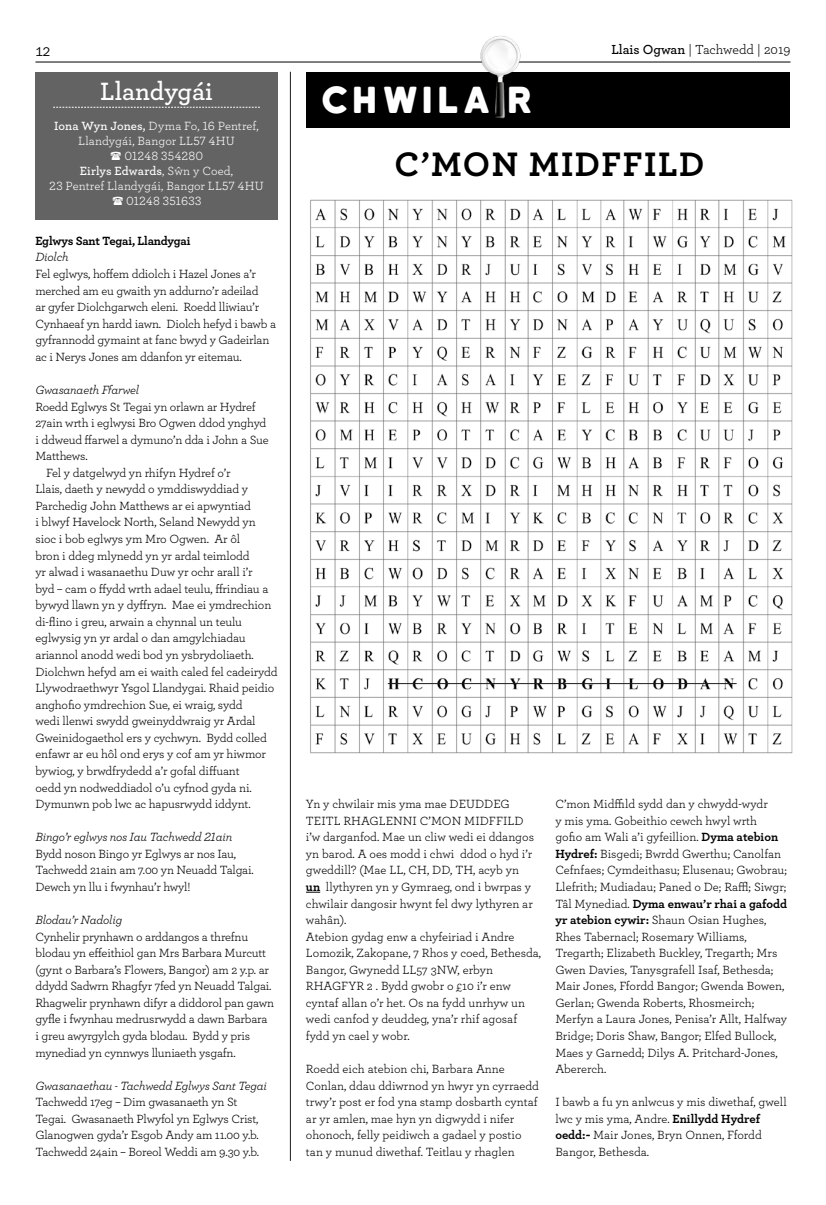
<style>
.page{position:relative;width:826px;height:1205px;background:#fff}
.page>*{position:absolute;margin:0;border:0;box-sizing:border-box;transform-origin:0 0}
.t1{font:700 35.62px "Archer";letter-spacing:.04em;color:#000}
.t2{font:35.5px "Katahdin Round";letter-spacing:.09em;color:#fff}
.t3{font:600 26.25px "Archer";letter-spacing:-.005em;color:#fff}
.t4{font:13.75px "Archer";color:#000}
.t5{font:12.5px/16.5px "Archer";letter-spacing:-.01em;color:#000}
.t6{font:12.5px "Archer";letter-spacing:.01em;color:#fff}
.t7{font:12.5px "Archer Book LF Italic";letter-spacing:-.015em;color:#000}
.t8{font:700 12.5px "Archer";letter-spacing:-.015em;color:#000}
.t9{font:600 12.5px "Archer";letter-spacing:.01em;color:#fff}
.t10{font:12.5px "Franklin Gothic IT Cby BT";color:#000}
.s1{font-weight:600}
.s2{font-weight:400}
.s3{font-weight:700}
</style>
<div class="page">
<hr style="left:35px;top:62px;width:755px;height:1px;background:#000">
<div style="left:306px;top:72px;width:483px;height:56px;background:#000"></div>
<img style="left:461px;top:35px;width:78px;height:84px">
<svg style="left:306px;top:892px;width:14px;height:1px"></svg>
<div style="left:35px;top:72px;width:243px;height:147px;background:#646363"></div>
<svg style="left:53px;top:107px;width:207px;height:1px"></svg>
<img style="left:310px;top:199px;width:483px;height:555px">
<hr style="left:290px;top:72px;width:1px;height:1089px;background:#1d1d1d">
<hr style="left:388px;top:683px;width:348px;height:1px;background:#1d1d1d">
<p class="t10" style="left:35px;top:44px;width:16px">12</p>
<p class="t4" style="left:611px;top:40px;width:181px"><span class="s1">Llais Ogwan</span> | Tachwedd | 2019</p>
<h2 class="t2" style="left:321px;top:78px;width:213px">CHWILA R</h2>
<h3 class="t3" style="left:100px;top:71px;width:114px">Llandygái</h3>
<p class="t6" style="left:54px;top:117px;width:206px"><span class="s1">Iona Wyn Jones,</span> Dyma Fo, 16 Pentref,</p>
<p class="t6" style="left:78px;top:132px;width:158px">Llandygái, Bangor LL57 4HU</p>
<p class="t6" style="left:124px;top:147px;width:80px">01248 354280</p>
<p class="t9" style="left:80px;top:161px;width:155px">Eirlys Edwards<span class="s2">, Sŵn y Coed,</span></p>
<p class="t6" style="left:49px;top:177px;width:216px">23 Pentref Llandygái, Bangor LL57 4HU</p>
<p class="t6" style="left:126px;top:192px;width:77px">01248 351633</p>
<p class="t8" style="left:35px;top:231px;width:157px">Eglwys Sant Tegai, Llandygai</p>
<p class="t7" style="left:35px;top:249px;width:35px">Diolch</p>
<p class="t5" style="left:35px;top:265px;width:242px">Fel eglwys, hoffem ddiolch i Hazel Jones a’r merched am eu gwaith yn addurno’r adeilad<br>ar gyfer Diolchgarwch eleni. Roedd lliwiau’r Cynhaeaf yn hardd iawn. Diolch hefyd i bawb a gyfrannodd gymaint at fanc bwyd y Gadeirlan ac i Nerys Jones am ddanfon yr eitemau.</p>
<p class="t7" style="left:35px;top:382px;width:105px">Gwasanaeth Ffarwel</p>
<p class="t5" style="left:35px;top:397px;width:222px">Roedd Eglwys St Tegai yn orlawn ar Hydref</p>
<p class="t5" style="left:35px;top:414px;width:232px">27ain wrth i eglwysi Bro Ogwen ddod ynghyd</p>
<p class="t5" style="left:35px;top:431px;width:235px">i ddweud ffarwel a dymuno’n dda i John a Sue</p>
<p class="t5" style="left:35px;top:447px;width:54px">Matthews.</p>
<p class="t5" style="left:46px;top:464px;width:186px">Fel y datgelwyd yn rhifyn Hydref o’r</p>
<p class="t5" style="left:35px;top:480px;width:214px">Llais, daeth y newydd o ymddiswyddiad y</p>
<p class="t5" style="left:35px;top:497px;width:217px">Parchedig John Matthews ar ei apwyntiad</p>
<p class="t5" style="left:35px;top:513px;width:222px">i blwyf Havelock North, Seland Newydd yn</p>
<p class="t5" style="left:35px;top:530px;width:206px">sioc i bob eglwys ym Mro Ogwen. Ar ôl</p>
<p class="t5" style="left:35px;top:547px;width:216px">bron i ddeg mlynedd yn yr ardal teimlodd</p>
<p class="t5" style="left:35px;top:563px;width:218px">yr alwad i wasanaethu Duw yr ochr arall i’r</p>
<p class="t5" style="left:35px;top:580px;width:234px">byd – cam o ffydd wrth adael teulu, ffrindiau a</p>
<p class="t5" style="left:35px;top:596px;width:237px">bywyd llawn yn y dyffryn. Mae ei ymdrechion</p>
<p class="t5" style="left:35px;top:613px;width:208px">di-flino i greu, arwain a chynnal un teulu</p>
<p class="t5" style="left:35px;top:629px;width:212px">eglwysig yn yr ardal o dan amgylchiadau</p>
<p class="t5" style="left:35px;top:646px;width:220px">ariannol anodd wedi bod yn ysbrydoliaeth.</p>
<p class="t5" style="left:35px;top:662px;width:244px">Diolchwn hefyd am ei waith caled fel cadeirydd</p>
<p class="t5" style="left:35px;top:679px;width:240px">Llywodraethwyr Ysgol Llandygai. Rhaid peidio</p>
<p class="t5" style="left:35px;top:696px;width:209px">anghofio ymdrechion Sue, ei wraig, sydd</p>
<p class="t5" style="left:35px;top:712px;width:222px">wedi llenwi swydd gweinyddwraig yr Ardal</p>
<p class="t5" style="left:35px;top:729px;width:233px">Gweinidogaethol ers y cychwyn. Bydd colled</p>
<p class="t5" style="left:35px;top:745px;width:232px">enfawr ar eu hôl ond erys y cof am yr hiwmor</p>
<p class="t5" style="left:35px;top:762px;width:206px">bywiog, y brwdfrydedd a’r gofal diffuant</p>
<p class="t5" style="left:35px;top:778px;width:218px">oedd yn nodweddiadol o’u cyfnod gyda ni.</p>
<p class="t5" style="left:35px;top:795px;width:217px">Dymunwn pob lwc ac hapusrwydd iddynt.</p>
<p class="t7" style="left:35px;top:829px;width:198px">Bingo’r eglwys nos Iau Tachwedd 21ain</p>
<p class="t5" style="left:35px;top:845px;width:220px">Bydd noson Bingo yr Eglwys ar nos Iau,<br>Tachwedd 21ain am 7.00 yn Neuadd Talgai.<br>Dewch yn llu i fwynhau’r hwyl!</p>
<p class="t7" style="left:35px;top:912px;width:88px">Blodau’r Nadolig</p>
<p class="t5" style="left:35px;top:927px;width:240px">Cynhelir prynhawn o arddangos a threfnu blodau yn effeithiol gan Mrs Barbara Murcutt (gynt o Barbara’s Flowers, Bangor) am 2 y.p. ar ddydd Sadwrn Rhagfyr 7fed yn Neuadd Talgai.<br>Rhagwelir prynhawn difyr a diddorol pan gawn gyfle i fwynhau medrusrwydd a dawn Barbara i greu awyrgylch gyda blodau. Bydd y pris mynediad yn cynnwys lluniaeth ysgafn.</p>
<p class="t7" style="left:35px;top:1078px;width:233px">Gwasanaethau - Tachwedd Eglwys Sant Tegai</p>
<p class="t5" style="left:35px;top:1093px;width:225px">Tachwedd 17eg – Dim gwasanaeth yn St Tegai. Gwasanaeth Plwyfol yn Eglwys Crist, Glanogwen gyda’r Esgob Andy am 11.00 y.b.<br>Tachwedd 24ain – Boreol Weddi am 9.30 y.b.</p>
<h1 class="t1" style="left:394px;top:136px;width:311px">C’MON MIDFFILD</h1>
<p class="t5" style="left:555px;top:795px;width:233px">C’mon Midffild sydd dan y chwydd-wydr<br>y mis yma. Gobeithio cewch hwyl wrth<br>gofio am Wali a’i gyfeillion. <span class="s3">Dyma atebion Hydref:</span> Bisgedi; Bwrdd Gwerthu; Canolfan Cefnfaes; Cymdeithasu; Elusenau; Gwobrau; Llefrith; Mudiadau; Paned o De; Raffl; Siwgr; Tâl Mynediad. <span class="s3">Dyma enwau’r rhai a gafodd yr atebion cywir:</span> Shaun Osian Hughes, Rhes Tabernacl; Rosemary Williams, Tregarth; Elizabeth Buckley, Tregarth; Mrs Gwen Davies, Tanysgrafell Isaf, Bethesda; Mair Jones, Ffordd Bangor; Gwenda Bowen, Gerlan; Gwenda Roberts, Rhosmeirch; Merfyn a Laura Jones, Penisa’r Allt, Halfway Bridge; Doris Shaw, Bangor; Elfed Bullock, Maes y Garnedd; Dilys A. Pritchard-Jones, Abererch.</p>
<p class="t5" style="left:555px;top:1093px;width:233px">I bawb a fu yn anlwcus y mis diwethaf, gwell lwc y mis yma, Andre. <span class="s3">Enillydd Hydref oedd:-</span> Mair Jones, Bryn Onnen, Ffordd Bangor, Bethesda.</p>
<p class="t5" style="left:306px;top:795px;width:237px">Yn y chwilair mis yma mae DEUDDEG TEITL RHAGLENNI C’MON MIDFFILD i’w darganfod. Mae un cliw wedi ei ddangos yn barod. A oes modd i chwi ddod o hyd i’r gweddill? (Mae LL, CH, DD, TH, acyb yn<br><span class="s3">un</span> llythyren yn y Gymraeg, ond i bwrpas y chwilair dangosir hwynt fel dwy lythyren ar wahân).<br>Atebion gydag enw a chyfeiriad i Andre Lomozik, Zakopane, 7 Rhos y coed, Bethesda, Bangor, Gwynedd LL57 3NW, erbyn RHAGFYR 2 . Bydd gwobr o £10 i’r enw cyntaf allan o’r het. Os na fydd unrhyw un wedi canfod y deuddeg, yna’r rhif agosaf fydd yn cael y wobr.</p>
<p class="t5" style="left:306px;top:1060px;width:234px">Roedd eich atebion chi, Barbara Anne Conlan, ddau ddiwrnod yn hwyr yn cyrraedd trwy’r post er fod yna stamp dosbarth cyntaf ar yr amlen, mae hyn yn digwydd i nifer ohonoch, felly peidiwch a gadael y postio tan y munud diwethaf. Teitlau y rhaglen</p>
</div>
